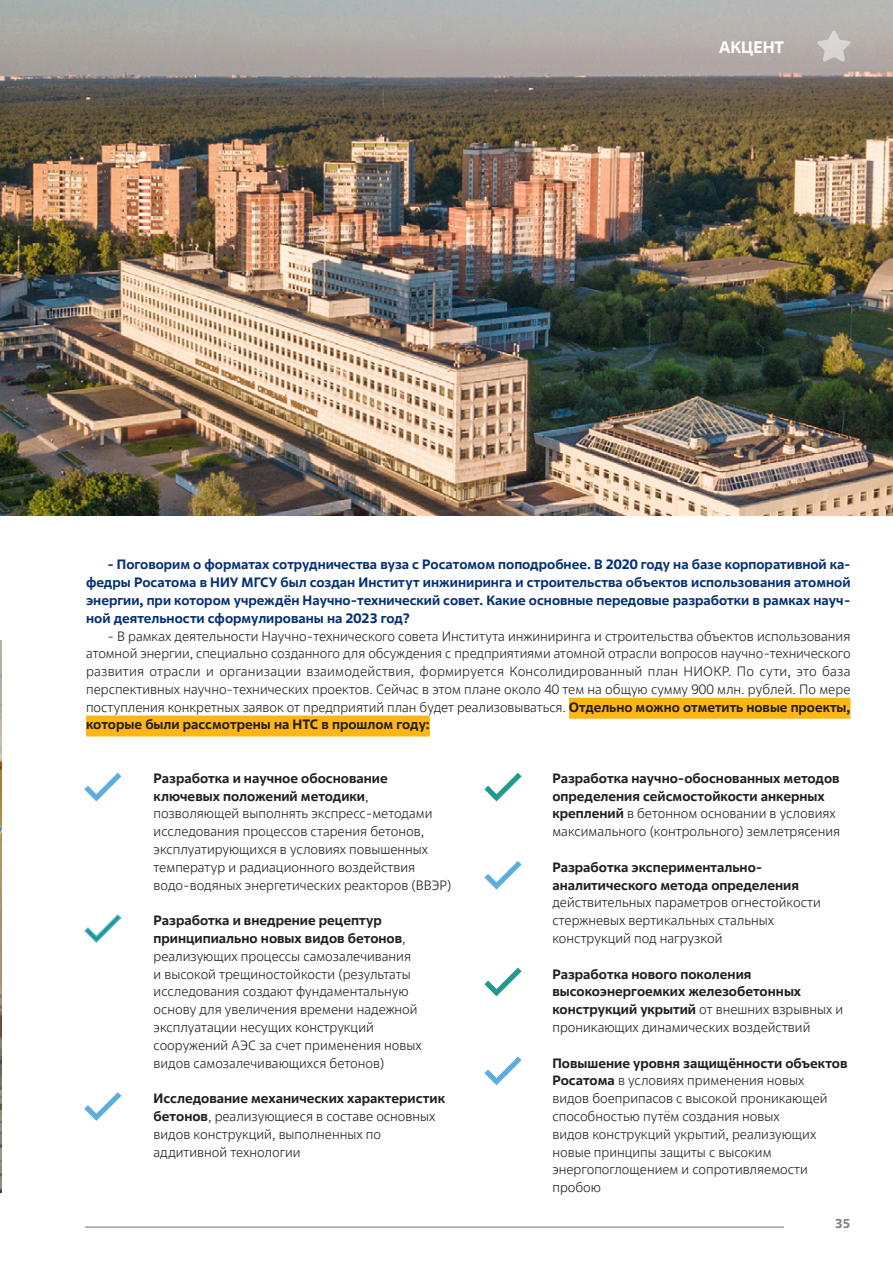
<style>
.page{position:relative;width:893px;height:1263px;background:#fff}
.page>*{position:absolute;margin:0;border:0;box-sizing:border-box;transform-origin:0 0}
.t1{font:700 16.5px "Rosatom";color:#fff}
.BASIC{font:300 13.5px/17.9px "Rosatom";color:#231f20}
.BASIC-2{font:700 13.5px/17.9px "Rosatom";color:#053174;text-align:justify}
.BASIC-3{font:700 13.5px/17.9px "Rosatom";color:#231f20}
.t2{font:700 12.75px "Rosatom";color:#808285}
.s1{font-weight:700}
.s2{font-weight:300}
</style>
<div class="page">
<hr style="left:85px;top:1226px;width:699px;height:2px;background:#808285">
<img style="left:0;top:640px;width:2px;height:552px">
<div style="left:569px;top:698px;width:281px;height:21px;background:#fcb615"></div>
<div style="left:86px;top:715px;width:344px;height:21px;background:#fcb615"></div>
<svg style="left:84px;top:772px;width:38px;height:30px"></svg>
<svg style="left:484px;top:772px;width:38px;height:30px"></svg>
<svg style="left:484px;top:861px;width:38px;height:29px"></svg>
<svg style="left:484px;top:967px;width:38px;height:30px"></svg>
<svg style="left:484px;top:1056px;width:38px;height:30px"></svg>
<svg style="left:84px;top:914px;width:38px;height:29px"></svg>
<svg style="left:84px;top:1092px;width:38px;height:29px"></svg>
<img style="left:0;top:0;width:893px;height:516px">
<svg style="left:817px;top:30px;width:34px;height:32px"></svg>
<p class="t1" style="left:719px;top:37px;width:67px">АКЦЕНТ</p>
<p class="BASIC-2" style="left:86px;top:555px;width:766px;text-indent:21px">- Поговорим о форматах сотрудничества вуза с Росатомом поподробнее. В 2020 году на базе корпоративной ка&shy;федры Росатома в НИУ МГСУ был создан Институт инжиниринга и строительства объектов использования атомной энергии, при котором учреждён Научно-технический совет. Какие основные передовые разработки в рамках науч&shy;ной деятельности сформулированы на 2023 год?</p>
<p class="BASIC" style="left:86px;top:627px;width:766px;text-align:justify;text-indent:21px">- В рамках деятельности Научно-технического совета Института инжиниринга и строительства объектов использования атомной энергии, специально созданного для обсуждения с предприятиями атомной отрасли вопросов научно-технического развития отрасли и организации взаимодействия, формируется Консолидированный план НИОКР. По сути, это база перспективных научно-технических проектов. Сейчас в этом плане около 40 тем на общую сумму 900 млн. рублей. По мере поступления конкретных заявок от предприятий план будет реализовываться. <span class="s1">Отдельно можно отметить новые проекты, которые были рассмотрены на НТС в прошлом году:</span></p>
<p class="BASIC" style="left:154px;top:769px;width:299px"><span class="s1">Разработка и научное обоснование ключевых положений методики</span>, позволяющей выполнять экспресс-методами исследования процессов старения бетонов, эксплуатирующихся в условиях повышенных температур и радиационного воздействия водо-водяных энергетических реакторов (ВВЭР)</p>
<p class="BASIC" style="left:154px;top:912px;width:270px"><span class="s1">Разработка и внедрение рецептур принципиально новых видов бетонов</span>, реализующих процессы самозалечивания и высокой трещиностойкости (результаты исследования создают фундаментальную основу для увеличения времени надежной эксплуатации несущих конструкций сооружений АЭС за счет применения новых видов самозалечивающихся бетонов)</p>
<p class="BASIC" style="left:154px;top:1090px;width:293px"><span class="s1">Исследование механических характеристик бетонов</span>, реализующиеся в составе основных видов конструкций, выполненных по аддитивной технологии</p>
<p class="BASIC-3" style="left:552px;top:769px;width:289px">Разработка научно-обоснованных методов определения сейсмостойкости анкерных креплений <span class="s2">в бетонном основании в условиях максимального (контрольного) землетрясения</span></p>
<p class="BASIC" style="left:552px;top:858px;width:270px"><span class="s1">Разработка экспериментально&shy;аналитического метода определения </span>действительных параметров огнестойкости стержневых вертикальных стальных конструкций под нагрузкой</p>
<p class="BASIC-3" style="left:552px;top:965px;width:292px">Разработка нового поколения высокоэнергоемких железобетонных конструкций укрытий <span class="s2">от внешних взрывных и проникающих динамических воздействий</span></p>
<p class="BASIC" style="left:552px;top:1054px;width:297px"><span class="s1">Повышение уровня защищённости объектов Росатома</span> в условиях применения новых<br>видов боеприпасов с высокой проникающей способностью путём создания новых<br>видов конструкций укрытий, реализующих новые принципы защиты с высоким энергопоглощением и сопротивляемости пробою</p>
<p class="t2" style="left:835px;top:1215px;width:17px">35</p>
</div>
